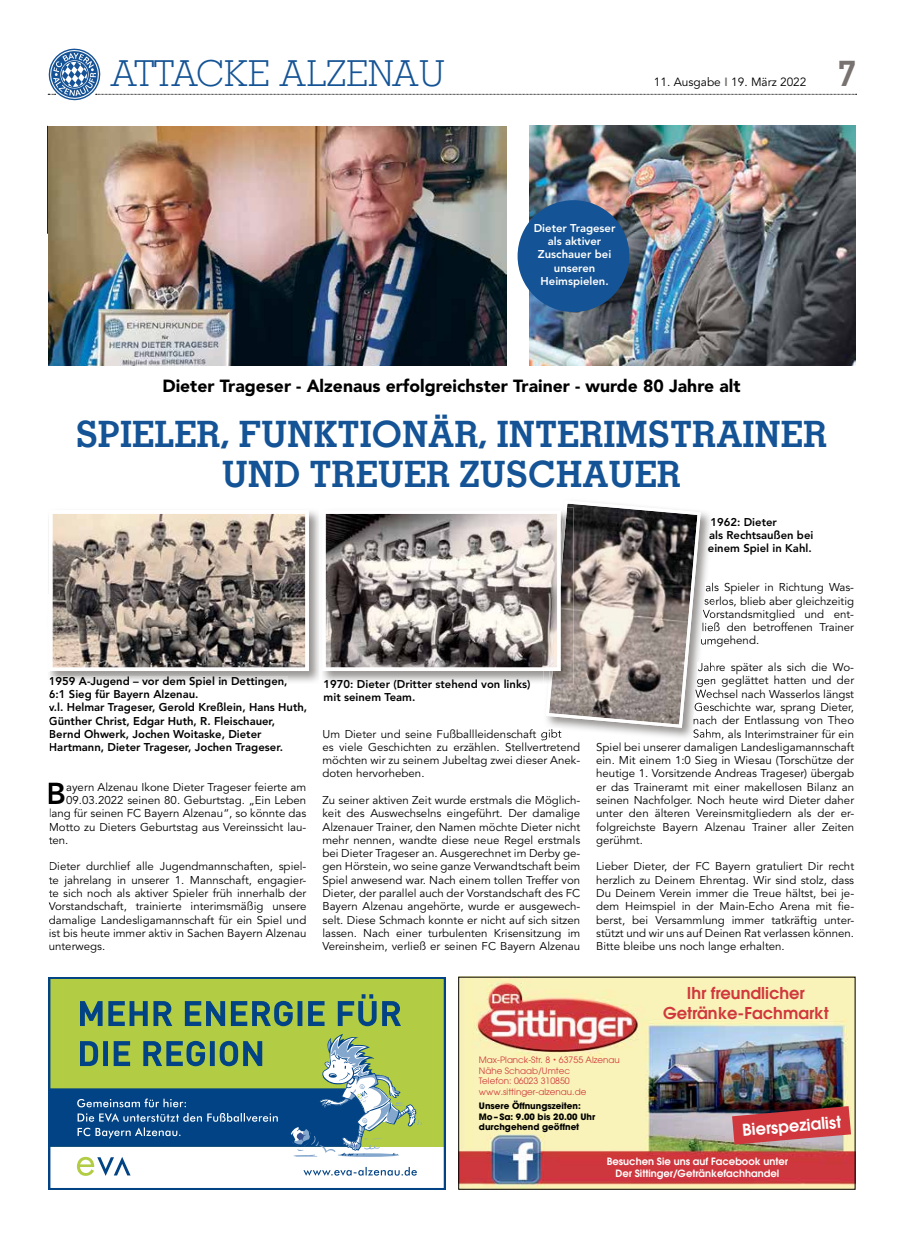
<style>
.page{position:relative;width:904px;height:1241px;background:#fff}
.page>*{position:absolute;margin:0;border:0;box-sizing:border-box;transform-origin:0 0}
.t1{font:700 36.25px/40px "Memphis LT";color:#145395;text-align:center}
.t2{font:300 35.75px "Memphis LT";color:#145395}
.t3{font:700 35.75px "Memphis LT";color:#787370}
.t4{font:800 30px "Avenir LT";color:#000}
.t5{font:900 17.5px "Avenir LT";color:#000}
.t6{font:600 16.25px/19.5px "Avant Garde LT";color:#d0383d;text-align:center}
.t7{font:600 16.25px "Avant Garde LT";color:#fff}
.t8{font:11.88px "Avenir LT";color:#000}
.t9{font:11.25px/13.2px "Avenir LT";color:#000;text-align:justify}
.t10{font:800 11.25px/13.1px "Avenir LT";color:#000}
.t11{font:800 11.25px/13.1px "Avenir LT";color:#fff;text-align:center}
.t12{font:600 10px/12px "Avant Garde LT";color:#fff;text-align:center}
.t13{font:8.75px/10.5px "Avant Garde LT";color:#d0383d}
.t14{font:700 8.75px/10.5px "Avant Garde LT";color:#000}
.s1{font-weight:800;color:#787370}
.s2{font-size:6.25px}
</style>
<div class="page">
<svg style="left:48px;top:48px;width:808px;height:53px"></svg>
<svg style="left:49px;top:977px;width:396px;height:212px"></svg>
<svg style="left:49px;top:1033px;width:373px;height:142px"></svg>
<svg style="left:48px;top:126px;width:1px;height:108px"></svg>
<img style="left:460px;top:978px;width:393px;height:209px">
<svg style="left:732px;top:1105px;width:119px;height:39px;background:#b54549"></svg>
<img style="left:48px;top:511px;width:495px;height:171px">
<img style="left:50px;top:676px;width:237px;height:6px">
<svg style="left:49px;top:511px;width:260px;height:160px;background:#9d9289"></svg>
<img style="left:543px;top:671px;width:150px;height:67px">
<img style="left:543px;top:728px;width:18px;height:12px">
<img style="left:693px;top:729px;width:20px;height:9px">
<svg style="left:546px;top:503px;width:167px;height:224px;background:#9c9591"></svg>
<img style="left:319px;top:511px;width:3px;height:171px">
<img style="left:567px;top:507px;width:6px;height:176px">
<img style="left:548px;top:507px;width:19px;height:176px">
<img style="left:327px;top:515px;width:229px;height:151px">
<div style="left:322px;top:510px;width:239px;height:161px;border:4px solid #fff"></div>
<img style="left:49px;top:127px;width:458px;height:238px">
<img style="left:529px;top:126px;width:326px;height:239px">
<div style="left:517px;top:200px;width:112px;height:112px;background:#145395;border-radius:50%"></div>
<img style="left:48px;top:594px;width:2px;height:309px">
<svg style="left:49px;top:782px;width:1px;height:21px"></svg>
<svg style="left:49px;top:875px;width:1px;height:55px"></svg>
<img style="left:49px;top:594px;width:1px;height:77px">
<svg style="left:49px;top:689px;width:1px;height:38px"></svg>
<h2 class="t2" style="left:110px;top:52px;width:336px">ATTACKE ALZENAU</h2>
<p class="t8" style="left:654px;top:75px;width:154px">11. Ausgabe <span class="s1">I</span> 19. März 2022</p>
<h2 class="t3" style="left:838px;top:51px;width:19px">7</h2>
<p class="t11" style="left:533px;top:222px;width:83px">Dieter Trageser als aktiver<br>Zuschauer bei unseren<br>Heimspielen.</p>
<h3 class="t5" style="left:162px;top:375px;width:579px">Dieter Trageser - Alzenaus erfolgreichster Trainer - wurde 80 Jahre alt</h3>
<h1 class="t1" style="left:76px;top:413px;width:753px">SPIELER, FUNKTIONÄR, INTERIMSTRAINER<br>UND TREUER ZUSCHAUER</h1>
<p class="t10" style="left:708px;top:515px;width:107px">1962: Dieter<br>als Rechtsaußen bei einem Spiel in Kahl.</p>
<p class="t10" style="left:49px;top:674px;width:260px">1959 A-Jugend – vor dem Spiel in Dettingen,<br>6:1 Sieg für Bayern Alzenau.<br>v.l. Helmar Trageser, Gerold Kreßlein, Hans Huth, Günther Christ, Edgar Huth, R. Fleischauer, Bernd Ohwerk, Jochen Woitaske, Dieter Hartmann, Dieter Trageser, Jochen Trageser.</p>
<h3 class="t4" style="left:46px;top:775px;width:21px">B</h3>
<p class="t9" style="left:66px;top:780px;width:242px">ayern Alzenau Ikone Dieter Trageser feierte am</p>
<p class="t9" style="left:66px;top:793px;width:242px">09.03.2022 seinen 80. Geburtstag. „Ein Leben</p>
<p class="t9" style="left:49px;top:807px;width:259px">lang für seinen FC Bayern Alzenau“, so könnte das</p>
<p class="t9" style="left:49px;top:820px;width:259px">Motto zu Dieters Geburtstag aus Vereinssicht lau-</p>
<p class="t9" style="left:49px;top:833px;width:21px">ten.</p>
<p class="t9" style="left:49px;top:860px;width:259px">Dieter durchlief alle Jugendmannschaften, spiel&shy;te jahrelang in unserer 1. Mannschaft, engagier&shy;te sich noch als aktiver Spieler früh innerhalb der Vorstandschaft, trainierte interimsmäßig unsere damalige Landesligamannschaft für ein Spiel und ist bis heute immer aktiv in Sachen Bayern Alzenau unterwegs.</p>
<p class="t10" style="left:324px;top:677px;width:208px">1970: Dieter (Dritter stehend von links) mit seinem Team.</p>
<p class="t9" style="left:322px;top:727px;width:259px;text-align:left">Um Dieter und seine Fußballleidenschaft gibt<br>es viele Geschichten zu erzählen. Stellvertretend möchten wir zu seinem Jubeltag zwei dieser Anek&shy;doten hervorheben.</p>
<p class="t9" style="left:322px;top:793px;width:259px">Zu seiner aktiven Zeit wurde erstmals die Möglich&shy;keit des Auswechselns eingeführt. Der damalige Alzenauer Trainer, den Namen möchte Dieter nicht mehr nennen, wandte diese neue Regel erstmals bei Dieter Trageser an. Ausgerechnet im Derby ge&shy;gen Hörstein, wo seine ganze Verwandtschaft beim Spiel anwesend war. Nach einem tollen Treffer von Dieter, der parallel auch der Vorstandschaft des FC Bayern Alzenau angehörte, wurde er ausgewech&shy;selt. Diese Schmach konnte er nicht auf sich sitzen lassen. Nach einer turbulenten Krisensitzung im Vereinsheim, verließ er seinen FC Bayern Alzenau</p>
<p class="t9" style="left:705px;top:581px;width:150px">als Spieler in Richtung Was-</p>
<p class="t9" style="left:704px;top:594px;width:152px">serlos, blieb aber gleichzeitig</p>
<p class="t9" style="left:702px;top:607px;width:153px">Vorstandsmitglied und ent-</p>
<p class="t9" style="left:701px;top:621px;width:154px">ließ den betroffenen Trainer</p>
<p class="t9" style="left:700px;top:634px;width:60px">umgehend.</p>
<p class="t9" style="left:697px;top:660px;width:158px">Jahre später als sich die Wo-</p>
<p class="t9" style="left:696px;top:674px;width:159px">gen geglättet hatten und der</p>
<p class="t9" style="left:695px;top:687px;width:160px">Wechsel nach Wasserlos längst</p>
<p class="t9" style="left:694px;top:700px;width:162px">Geschichte war, sprang Dieter,</p>
<p class="t9" style="left:692px;top:714px;width:163px">nach der Entlassung von Theo</p>
<p class="t9" style="left:692px;top:727px;width:163px">Sahm, als Interimstrainer für ein</p>
<p class="t9" style="left:596px;top:740px;width:259px">Spiel bei unserer damaligen Landesligamannschaft</p>
<p class="t9" style="left:596px;top:753px;width:259px">ein. Mit einem 1:0 Sieg in Wiesau (Torschütze der</p>
<p class="t9" style="left:596px;top:767px;width:259px">heutige 1. Vorsitzende Andreas Trageser) übergab</p>
<p class="t9" style="left:596px;top:780px;width:259px">er das Traineramt mit einer makellosen Bilanz an</p>
<p class="t9" style="left:596px;top:793px;width:259px">seinen Nachfolger. Noch heute wird Dieter daher</p>
<p class="t9" style="left:596px;top:807px;width:259px">unter den älteren Vereinsmitgliedern als der er-</p>
<p class="t9" style="left:596px;top:820px;width:259px">folgreichste Bayern Alzenau Trainer aller Zeiten</p>
<p class="t9" style="left:596px;top:833px;width:48px">gerühmt.</p>
<p class="t9" style="left:596px;top:860px;width:259px">Lieber Dieter, der FC Bayern gratuliert Dir recht herzlich zu Deinem Ehrentag. Wir sind stolz, dass Du Deinem Verein immer die Treue hältst, bei je&shy;dem Heimspiel in der Main-Echo Arena mit fie&shy;berst, bei Versammlung immer tatkräftig unter&shy;stützt und wir uns auf Deinen Rat verlassen können.<br>Bitte bleibe uns noch lange erhalten.</p>
<h3 class="t6" style="left:663px;top:982px;width:167px">Ihr freundlicher<br>Getränke-Fachmarkt</h3>
<p class="t13" style="left:479px;top:1054px;width:142px">Max-Planck-Str. 8 <span class="s2">•</span> 63755 Alzenau<br>Nähe Schaab/Umtec<br>Telefon: 06023 310850 www.sittinger-alzenau.de</p>
<p class="t14" style="left:479px;top:1100px;width:118px">Unsere Öffnungszeiten:<br>Mo – Sa: 9.00 bis 20.00 Uhr durchgehend geöffnet</p>
<p class="t12" style="left:606px;top:1154px;width:183px">Besuchen Sie uns auf Facebook unter<br>Der Sittinger/Getränkefachhandel</p>
<h3 class="t7" style="left:741px;top:1119px;width:101px;rotate:-5deg">Bierspezialist</h3>
</div>
